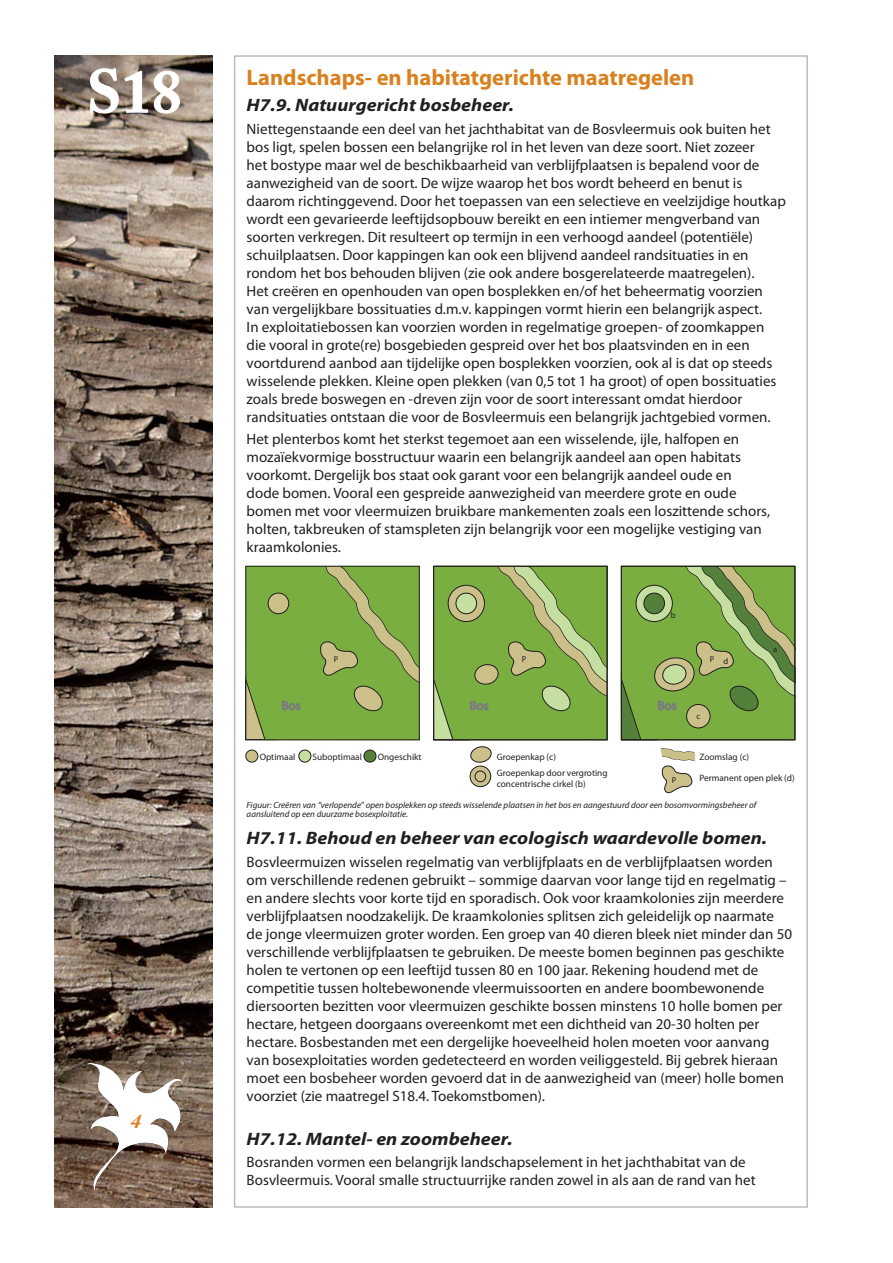
<style>
.page{position:relative;width:893px;height:1263px;background:#fff}
.page>*{position:absolute;margin:0;border:0;box-sizing:border-box;transform-origin:0 0}
.t1{font:700 60px "Adobe Caslon Pro";color:#fff}
.soort1{font:700 22.5px "Myriad Pro";color:#d9811e}
.SOORT_B{font:italic 700 21px "Adobe Caslon Pro";color:#d9811e}
.soort2{font:italic 700 18px "Myriad Pro";color:#231f20;scale:1.1 1}
.soort_alinea{font:15px/18px "Myriad Pro";color:#231f20}
.t2{font:9.3px/16px "Myriad Pro";color:#231f20}
.soort_voet{font:italic 9px/9px "Myriad Pro";color:#231f20}
.t3{font:8.55px "Myriad Pro";color:#231f20}
</style>
<div class="page">
<img style="left:54px;top:55px;width:159px;height:1153px">
<svg style="left:89px;top:68px;width:91px;height:46px;background:#97897d"></svg>
<img style="left:86px;top:1063px;width:97px;height:128px">
<svg style="left:470px;top:766px;width:21px;height:21px"></svg>
<div style="left:470px;top:766px;width:21px;height:21px;border:1px solid #211e1e;border-radius:50%"></div>
<div style="left:475px;top:771px;width:11px;height:11px;background:#cbbf8a;border-radius:50%"></div>
<div style="left:475px;top:771px;width:11px;height:11px;border:1px solid #211e1e;border-radius:50%"></div>
<div style="left:246px;top:750px;width:12px;height:12px;background:#cbbf8a;border-radius:50%"></div>
<div style="left:246px;top:750px;width:12px;height:12px;border:1px solid #211e1e;border-radius:50%"></div>
<div style="left:299px;top:750px;width:12px;height:12px;background:#c5dfa0;border-radius:50%"></div>
<div style="left:299px;top:750px;width:12px;height:12px;border:1px solid #211e1e;border-radius:50%"></div>
<div style="left:364px;top:750px;width:12px;height:12px;background:#53803a;border-radius:50%"></div>
<div style="left:364px;top:750px;width:12px;height:12px;border:1px solid #211e1e;border-radius:50%"></div>
<svg style="left:245px;top:565px;width:175px;height:176px;background:#7ea748"></svg>
<svg style="left:433px;top:565px;width:175px;height:198px;background:#91b462"></svg>
<svg style="left:621px;top:565px;width:175px;height:229px"></svg>
<h1 class="t1" style="left:87px;top:56px;width:96px">S18</h1>
<p class="soort1" style="left:247px;top:63px;width:449px">Landschaps- en habitatgerichte maatregelen</p>
<p class="soort2" style="left:247px;top:94px;width:244px">H7.9. Natuurgericht bosbeheer.</p>
<p class="soort_alinea" style="left:247px;top:119px;width:541px">Niettegenstaande een deel van het jachthabitat van de Bosvleermuis ook buiten het bos ligt, spelen bossen een belangrijke rol in het leven van deze soort. Niet zozeer<br>het bostype maar wel de beschikbaarheid van verblijfplaatsen is bepalend voor de aanwezigheid van de soort. De wijze waarop het bos wordt beheerd en benut is daarom richtinggevend. Door het toepassen van een selectieve en veelzijdige houtkap wordt een gevarieerde leeftijdsopbouw bereikt en een intiemer mengverband van soorten verkregen. Dit resulteert op termijn in een verhoogd aandeel (potentiële) schuilplaatsen. Door kappingen kan ook een blijvend aandeel randsituaties in en rondom het bos behouden blijven (zie ook andere bosgerelateerde maatregelen).<br>Het creëren en openhouden van open bosplekken en/of het beheermatig voorzien van vergelijkbare bossituaties d.m.v. kappingen vormt hierin een belangrijk aspect.<br>In exploitatiebossen kan voorzien worden in regelmatige groepen- of zoomkappen die vooral in grote(re) bosgebieden gespreid over het bos plaatsvinden en in een voortdurend aanbod aan tijdelijke open bosplekken voorzien, ook al is dat op steeds wisselende plekken. Kleine open plekken (van 0,5 tot 1 ha groot) of open bossituaties zoals brede boswegen en -dreven zijn voor de soort interessant omdat hierdoor randsituaties ontstaan die voor de Bosvleermuis een belangrijk jachtgebied vormen.</p>
<p class="soort_alinea" style="left:247px;top:430px;width:525px">Het plenterbos komt het sterkst tegemoet aan een wisselende, ijle, halfopen en mozaïekvormige bosstructuur waarin een belangrijk aandeel aan open habitats voorkomt. Dergelijk bos staat ook garant voor een belangrijk aandeel oude en<br>dode bomen. Vooral een gespreide aanwezigheid van meerdere grote en oude bomen met voor vleermuizen bruikbare mankementen zoals een loszittende schors, holten, takbreuken of stamspleten zijn belangrijk voor een mogelijke vestiging van kraamkolonies.</p>
<p class="t3" style="left:334px;top:654px;width:6px">P</p>
<p class="t2" style="left:260px;top:748px;width:37px">Optimaal</p>
<p class="t2" style="left:313px;top:748px;width:51px">Suboptimaal</p>
<p class="t2" style="left:378px;top:748px;width:45px">Ongeschikt</p>
<p class="t3" style="left:522px;top:654px;width:6px">P</p>
<p class="t2" style="left:497px;top:748px;width:112px">Groepenkap (c)<br>Groepenkap door vergroting</p>
<p class="t2" style="left:497px;top:775px;width:90px">concentrische cirkel (b)</p>
<p class="t3" style="left:671px;top:610px;width:6px">b</p>
<p class="t3" style="left:710px;top:654px;width:6px">P</p>
<p class="t3" style="left:724px;top:656px;width:6px">d</p>
<p class="t3" style="left:696px;top:711px;width:5px">c</p>
<p class="t2" style="left:699px;top:748px;width:51px">Zoomslag (c)</p>
<p class="t3" style="left:773px;top:643px;width:6px">a</p>
<p class="t3" style="left:672px;top:775px;width:6px">P</p>
<p class="t2" style="left:699px;top:769px;width:97px">Permanent open plek (d)</p>
<p class="SOORT_B" style="left:131px;top:1108px;width:12px">4</p>
<p class="soort_voet" style="left:247px;top:800px;width:511px">Figuur: Creëren van “verlopende” open bosplekken op steeds wisselende plaatsen in het bos en aangestuurd door een bosomvormingsbeheer of aansluitend op een duurzame bosexploitatie.</p>
<p class="soort2" style="left:247px;top:826px;width:475px">H7.11. Behoud en beheer van ecologisch waardevolle bomen.</p>
<p class="soort_alinea" style="left:247px;top:852px;width:547px">Bosvleermuizen wisselen regelmatig van verblijfplaats en de verblijfplaatsen worden om verschillende redenen gebruikt – sommige daarvan voor lange tijd en regelmatig – en andere slechts voor korte tijd en sporadisch. Ook voor kraamkolonies zijn meerdere verblijfplaatsen noodzakelijk. De kraamkolonies splitsen zich geleidelijk op naarmate de jonge vleermuizen groter worden. Een groep van 40 dieren bleek niet minder dan 50 verschillende verblijfplaatsen te gebruiken. De meeste bomen beginnen pas geschikte holen te vertonen op een leeftijd tussen 80 en 100 jaar. Rekening houdend met de competitie tussen holtebewonende vleermuissoorten en andere boombewonende diersoorten bezitten voor vleermuizen geschikte bossen minstens 10 holle bomen per hectare, hetgeen doorgaans overeenkomt met een dichtheid van 20-30 holten per hectare. Bosbestanden met een dergelijke hoeveelheid holen moeten voor aanvang van bosexploitaties worden gedetecteerd en worden veiliggesteld. Bij gebrek hieraan moet een bosbeheer worden gevoerd dat in de aanwezigheid van (meer) holle bomen voorziet (zie maatregel S18.4. Toekomstbomen).</p>
<p class="soort2" style="left:247px;top:1127px;width:243px">H7.12. Mantel- en zoombeheer.</p>
<p class="soort_alinea" style="left:247px;top:1153px;width:510px">Bosranden vormen een belangrijk landschapselement in het jachthabitat van de<br>Bosvleermuis. Vooral smalle structuurrijke randen zowel in als aan de rand van het</p>
</div>
